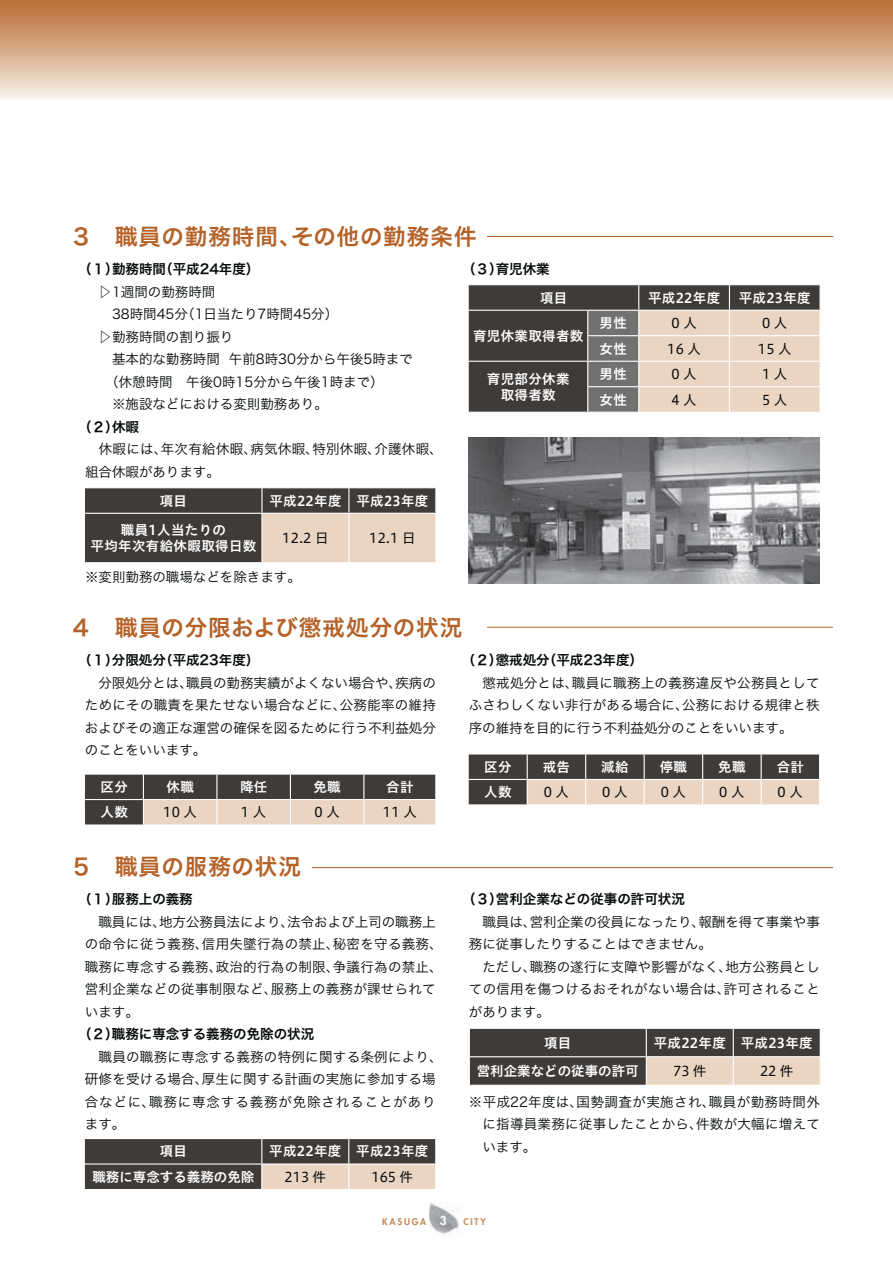
<style>
.page{position:relative;width:893px;height:1263px;background:#fff}
.page>*{position:absolute;margin:0;border:0;box-sizing:border-box;transform-origin:0 0}
.t1{font:22.5px "Hira Kaku Pro W6 90 msp RKSJ H";letter-spacing:.035em;color:#b46228}
.t2{font:13.5px/22.5px "Hira Kaku Pro W3 90 msp RKSJ H";color:#040809;text-align:justify}
.t3{font:13.5px/22.5px "Hira Kaku Pro W3 90 msp RKSJ H";letter-spacing:.02em;color:#040809}
.t4{font:13.5px/16.5px "Hiragino UD Sans Std W6 90 msp RKSJ H";letter-spacing:.025em;color:#fff;text-align:center}
.t5{font:13.5px "Hira Kaku Pro W6 90 msp RKSJ H";color:#040809}
.t6{font:13.5px "Hiragino UD Sans Std W4 90 msp RKSJ H";letter-spacing:.015em;color:#040809}
.t7{font:13.5px/22.5px "Hira Kaku Pro W3 90 msp RKSJ H";letter-spacing:.025em;color:#040809}
.t8{font:13.5px "Hiragino UD Sans Std W6 90 msp RKSJ H";color:#fff}
.t9{font:800 12px "Futura Std";color:#fff}
.t10{font:800 9px "Futura Std";letter-spacing:.2em;color:#c68757}
</style>
<div class="page">
<hr style="left:290px;top:867px;width:543px;height:1px;background:#b46228">
<hr style="left:446px;top:236px;width:387px;height:1px;background:#b46228">
<hr style="left:436px;top:627px;width:397px;height:1px;background:#b46228">
<div style="left:71px;top:225px;width:416px;height:37px;background:#fff"></div>
<svg style="left:85px;top:488px;width:351px;height:74px;background:#786f68"></svg>
<hr style="left:85px;top:513px;width:264px;height:1px;background:#fff">
<hr style="left:261px;top:514px;width:1px;height:48px;background:#fff">
<hr style="left:349px;top:513px;width:87px;height:1px;background:#fff">
<hr style="left:348px;top:514px;width:1px;height:48px;background:#fff">
<hr style="left:435px;top:514px;width:1px;height:48px;background:#fff">
<svg style="left:85px;top:774px;width:351px;height:50px;background:#8a8078"></svg>
<div style="left:71px;top:616px;width:416px;height:37px;background:#fff"></div>
<svg style="left:469px;top:754px;width:351px;height:50px;background:#8b8078"></svg>
<div style="left:71px;top:855px;width:241px;height:37px;background:#fff"></div>
<svg style="left:85px;top:1139px;width:351px;height:50px;background:#6b645e"></svg>
<hr style="left:262px;top:1163px;width:174px;height:2px;background:#fff">
<svg style="left:469px;top:285px;width:351px;height:127px;background:#8f857d"></svg>
<hr style="left:819px;top:387px;width:2px;height:25px;background:#fff">
<svg style="left:469px;top:1028px;width:352px;height:57px;background:#706963"></svg>
<img style="left:469px;top:437px;width:350px;height:147px">
<img style="left:429px;top:1203px;width:30px;height:31px">
<div style="left:0;top:0;width:893px;height:102px;background:linear-gradient(to bottom,#b86a2e,#f9f4ee)"></div>
<h1 class="t1" style="left:70px;top:228px;width:408px">３　職員の勤務時間、その他の勤務条件</h1>
<p class="t5" style="left:78px;top:264px;width:183px">（１）勤務時間（平成24年度）</p>
<p class="t2" style="left:98px;top:282px;width:118px">▷1週間の勤務時間</p>
<p class="t2" style="left:112px;top:305px;width:228px">38時間45分（1日当たり7時間45分）</p>
<p class="t2" style="left:98px;top:327px;width:136px">▷勤務時間の割り振り</p>
<p class="t2" style="left:112px;top:350px;width:302px">基本的な勤務時間 午前8時30分から午後5時まで</p>
<p class="t2" style="left:105px;top:372px;width:280px">（休憩時間　午後0時15分から午後1時まで）</p>
<p class="t2" style="left:112px;top:395px;width:217px">※施設などにおける変則勤務あり。</p>
<p class="t5" style="left:78px;top:421px;width:62px">（２）休暇</p>
<p class="t7" style="left:85px;top:440px;width:359px">　休暇には、年次有給休暇、病気休暇、特別休暇、介護休暇、組合休暇があります。</p>
<p class="t4" style="left:160px;top:494px;width:29px">項目</p>
<p class="t4" style="left:269px;top:494px;width:161px">平成22年度 平成23年度</p>
<p class="t4" style="left:91px;top:523px;width:167px">職員1人当たりの<br>平均年次有給休暇取得日数</p>
<p class="t6" style="left:282px;top:533px;width:48px">12.2 日</p>
<p class="t6" style="left:369px;top:533px;width:48px">12.1 日</p>
<p class="t5" style="left:462px;top:264px;width:89px">（３）育児休業</p>
<p class="t4" style="left:540px;top:291px;width:29px">項目</p>
<p class="t4" style="left:648px;top:291px;width:74px">平成22年度</p>
<p class="t4" style="left:739px;top:291px;width:74px">平成23年度</p>
<p class="t4" style="left:473px;top:329px;width:112px">育児休業取得者数</p>
<p class="t4" style="left:600px;top:317px;width:29px">男性</p>
<p class="t6" style="left:671px;top:318px;width:27px">0 人</p>
<p class="t6" style="left:762px;top:318px;width:27px">0 人</p>
<p class="t4" style="left:600px;top:342px;width:29px">女性</p>
<p class="t6" style="left:667px;top:343px;width:35px">16 人</p>
<p class="t6" style="left:758px;top:343px;width:35px">15 人</p>
<p class="t4" style="left:487px;top:372px;width:84px">育児部分休業取得者数</p>
<p class="t4" style="left:600px;top:368px;width:29px">男性</p>
<p class="t6" style="left:671px;top:369px;width:27px">0 人</p>
<p class="t6" style="left:762px;top:369px;width:27px">1 人</p>
<p class="t4" style="left:600px;top:393px;width:29px">女性</p>
<p class="t6" style="left:671px;top:394px;width:27px">4 人</p>
<p class="t6" style="left:762px;top:394px;width:27px">5 人</p>
<p class="t2" style="left:85px;top:568px;width:217px">※変則勤務の職場などを除きます。</p>
<h1 class="t1" style="left:70px;top:619px;width:394px">４　職員の分限および懲戒処分の状況</h1>
<p class="t5" style="left:78px;top:655px;width:183px">（１）分限処分（平成23年度）</p>
<p class="t2" style="left:85px;top:673px;width:352px">　分限処分とは、職員の勤務実績がよくない場合や、疾病のためにその職責を果たせない場合などに、公務能率の維持およびその適正な運営の確保を図るために行う不利益処分のことをいいます。</p>
<p class="t4" style="left:101px;top:780px;width:29px">区分</p>
<p class="t4" style="left:166px;top:780px;width:29px">休職</p>
<p class="t4" style="left:240px;top:780px;width:29px">降任</p>
<p class="t4" style="left:313px;top:780px;width:29px">免職</p>
<p class="t4" style="left:386px;top:780px;width:29px">合計</p>
<p class="t4" style="left:101px;top:806px;width:29px">人数</p>
<p class="t6" style="left:163px;top:807px;width:35px">10 人</p>
<p class="t6" style="left:241px;top:807px;width:27px">1 人</p>
<p class="t6" style="left:314px;top:807px;width:27px">0 人</p>
<p class="t6" style="left:383px;top:807px;width:35px">11 人</p>
<h1 class="t1" style="left:70px;top:858px;width:233px">５　職員の服務の状況</h1>
<p class="t5" style="left:78px;top:894px;width:116px">（１）服務上の義務</p>
<p class="t3" style="left:85px;top:912px;width:359px">　職員には、地方公務員法により、法令および上司の職務上の命令に従う義務、信用失墜行為の禁止、秘密を守る義務、職務に専念する義務、政治的行為の制限、争議行為の禁止、営利企業などの従事制限など、服務上の義務が課せられています。</p>
<p class="t5" style="left:78px;top:1029px;width:238px">（２）職務に専念する義務の免除の状況</p>
<p class="t3" style="left:85px;top:1047px;width:359px">　職員の職務に専念する義務の特例に関する条例により、研修を受ける場合、厚生に関する計画の実施に参加する場合などに、職務に専念する義務が免除されることがあります。</p>
<p class="t4" style="left:160px;top:1145px;width:28px">項目</p>
<p class="t4" style="left:269px;top:1145px;width:161px">平成22年度 平成23年度</p>
<p class="t8" style="left:92px;top:1172px;width:163px">職務に専念する義務の免除</p>
<p class="t6" style="left:285px;top:1172px;width:43px">213 件</p>
<p class="t6" style="left:371px;top:1172px;width:43px">165 件</p>
<p class="t5" style="left:462px;top:655px;width:183px">（２）懲戒処分（平成23年度）</p>
<p class="t2" style="left:469px;top:673px;width:352px">　懲戒処分とは、職員に職務上の義務違反や公務員としてふさわしくない非行がある場合に、公務における規律と秩序の維持を目的に行う不利益処分のことをいいます。</p>
<p class="t4" style="left:484px;top:760px;width:29px">区分</p>
<p class="t4" style="left:543px;top:760px;width:29px">戒告</p>
<p class="t4" style="left:601px;top:760px;width:29px">減給</p>
<p class="t4" style="left:660px;top:760px;width:29px">停職</p>
<p class="t4" style="left:718px;top:760px;width:29px">免職</p>
<p class="t4" style="left:777px;top:760px;width:29px">合計</p>
<p class="t4" style="left:484px;top:786px;width:29px">人数</p>
<p class="t6" style="left:544px;top:787px;width:27px">0 人</p>
<p class="t6" style="left:602px;top:787px;width:27px">0 人</p>
<p class="t6" style="left:661px;top:787px;width:27px">0 人</p>
<p class="t6" style="left:719px;top:787px;width:27px">0 人</p>
<p class="t6" style="left:778px;top:787px;width:27px">0 人</p>
<p class="t5" style="left:462px;top:894px;width:224px">（３）営利企業などの従事の許可状況</p>
<p class="t2" style="left:469px;top:912px;width:352px;text-align:left">　職員は、営利企業の役員になったり、報酬を得て事業や事務に従事したりすることはできません。<br>　ただし、職務の遂行に支障や影響がなく、地方公務員としての信用を傷つけるおそれがない場合は、許可されることがあります。</p>
<p class="t4" style="left:544px;top:1036px;width:28px">項目</p>
<p class="t4" style="left:654px;top:1036px;width:161px">平成22年度 平成23年度</p>
<p class="t8" style="left:477px;top:1066px;width:163px">営利企業などの従事の許可</p>
<p class="t6" style="left:673px;top:1066px;width:35px">73 件</p>
<p class="t6" style="left:760px;top:1066px;width:35px">22 件</p>
<p class="t2" style="left:482px;top:1092px;width:339px;text-indent:-13px">※平成22年度は、国勢調査が実施され、職員が勤務時間外に指導員業務に従事したことから、件数が大幅に増えています。</p>
<p class="t9" style="left:440px;top:1214px;width:8px">3</p>
<p class="t10" style="left:382px;top:1216px;width:46px">KASUGA</p>
<p class="t10" style="left:463px;top:1216px;width:24px">CITY</p>
</div>
